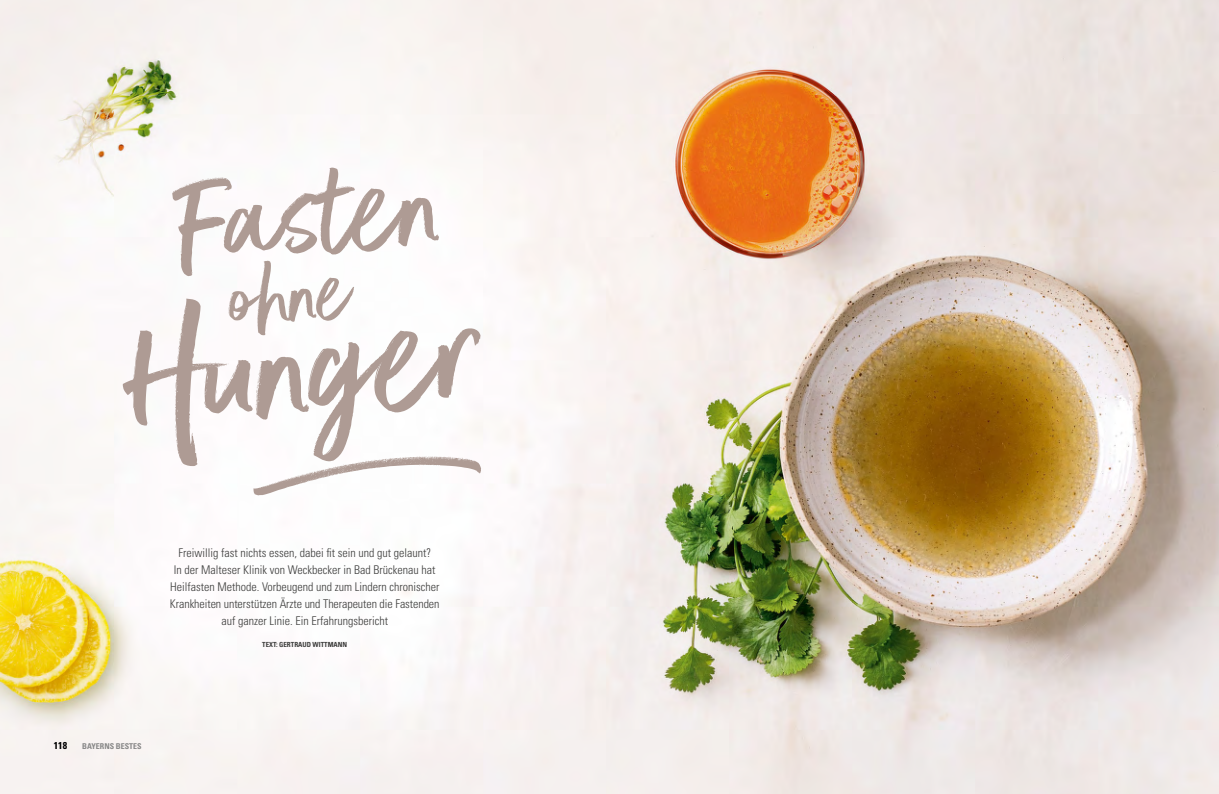
<style>
.page{position:relative;width:1219px;height:794px;background:#fff}
.page>*{position:absolute;margin:0;border:0;box-sizing:border-box;transform-origin:0 0}
.t1{font:194.9px "Better Times";color:#ae9b94}
.t2{font:150.7px "Better Times";color:#ae9b94}
.t3{font:120px "Better Times Swash";color:#ae9b94}
.t4{font:102.6px "Better Times";color:#ae9b94}
.t5{font:300 condensed 12px/17px "Univers LT";color:#3c3c3b;text-align:center}
.t6{font:700 condensed 10px "Univers LT";color:#000}
.t7{font:700 condensed 8px "Univers LT";color:#878787}
.t8{font:700 condensed 7px "Univers LT";color:#3c3c3b}
</style>
<div class="page">
<img style="left:0;top:0;width:1219px;height:794px">
<h2 class="t2" style="left:173px;top:143px;width:265px;rotate:-5deg">Fasten</h2>
<h3 class="t4" style="left:227px;top:244px;width:120px;rotate:-5deg">ohne</h3>
<h1 class="t1" style="left:121px;top:271px;width:356px;rotate:-4deg">Hunger</h1>
<h3 class="t3" style="left:247px;top:400px;width:242px">M</h3>
<p class="t5" style="left:170px;top:544px;width:271px">Freiwillig fast nichts essen, dabei fit sein und gut gelaunt?<br>In der Malteser Klinik von Weckbecker in Bad Brückenau hat Heilfasten Methode. Vorbeugend und zum Lindern chronischer Krankheiten unterstützen Ärzte und Therapeuten die Fastenden auf ganzer Linie. Ein Erfahrungsbericht</p>
<p class="t8" style="left:262px;top:640px;width:87px">TEXT: GERTRAUD WITTMANN</p>
<p class="t6" style="left:54px;top:739px;width:15px">118</p>
<p class="t7" style="left:82px;top:741px;width:61px">BAYERNS BESTES</p>
</div>
